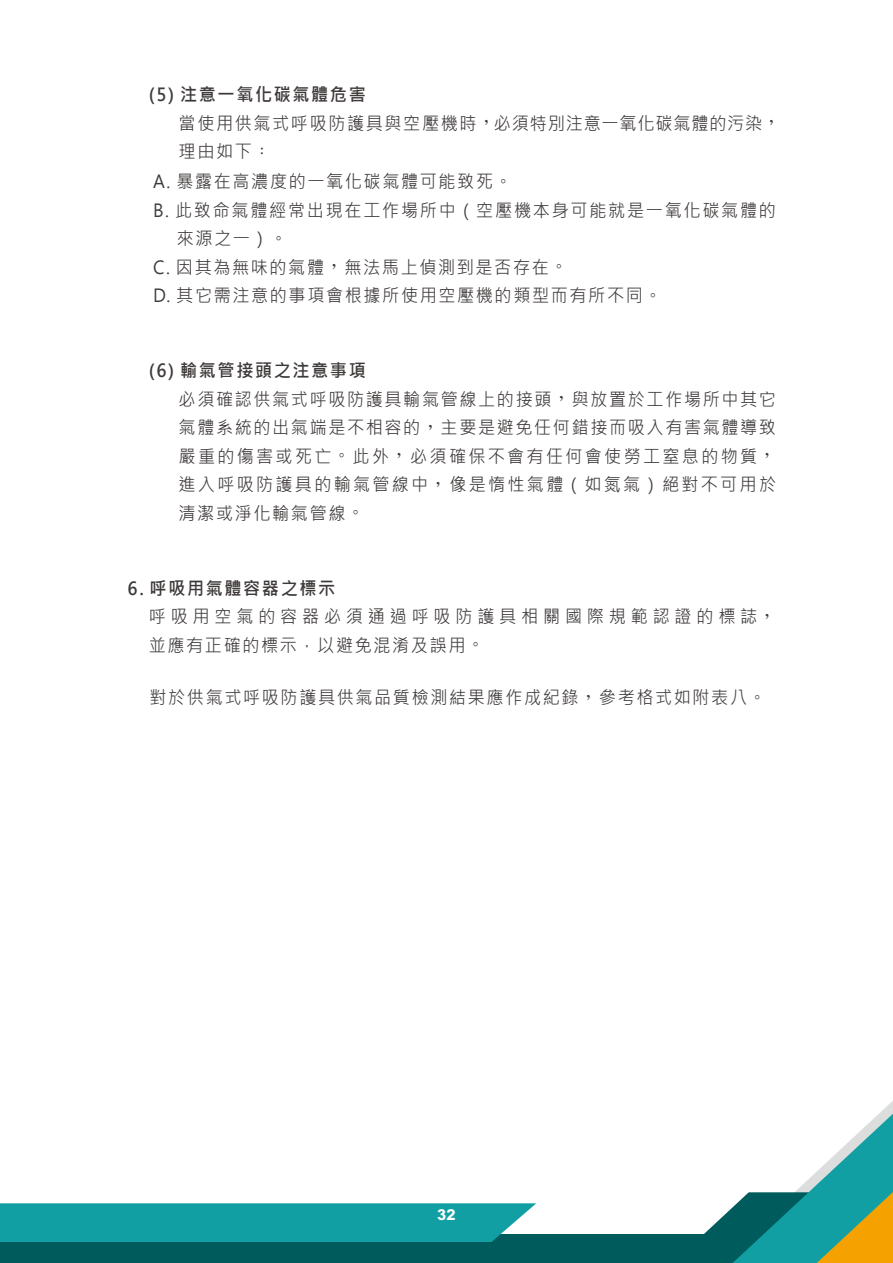
<style>
.page{position:relative;width:893px;height:1263px;background:#fff}
.page>*{position:absolute;margin:0;border:0;box-sizing:border-box;transform-origin:0 0}
.t1{font:18px/28.5px "Microsoft Jheng Hei";letter-spacing:.095em;color:#3e3a39;scale:.95 1}
.t2{font:18px/28.5px "Microsoft Jheng Hei";letter-spacing:.28em;color:#3e3a39;scale:.95 1}
.t3{font:700 18px "Microsoft Jheng Hei";letter-spacing:.095em;color:#3e3a39;scale:.95 1}
.t4{font:800 15px "M Hei HK";color:#fff}
.s1{font-family:"Adobe Ming Std";font-weight:300}
.s2{font-weight:700}
</style>
<div class="page">
<div style="left:0;top:1234px;width:869px;height:29px;background:#005b5c"></div>
<svg style="left:704px;top:1101px;width:189px;height:162px"></svg>
<div style="left:0;top:1203px;width:536px;height:39px;background:#129fa3"></div>
<p class="t3" style="left:149px;top:83px;width:230px">(5) 注意一氧化碳氣體危害</p>
<p class="t1" style="left:179px;top:109px;width:635px">當使用供氣式呼吸防護具與空壓機時<span class="s1">，</span>必須特別注意一氧化碳氣體的污染<span class="s1">，</span></p>
<p class="t1" style="left:179px;top:137px;width:98px">理由如下<span class="s1">：</span></p>
<p class="t1" style="left:153px;top:167px;width:379px">A. 暴露在高濃度的一氧化碳氣體可能致死<span class="s1">。</span></p>
<p class="t1" style="left:153px;top:196px;width:657px">B. 此致命氣體經常出現在工作場所中（空壓機本身可能就是一氧化碳氣體的</p>
<p class="t1" style="left:177px;top:224px;width:118px">來源之一）<span class="s1">。</span></p>
<p class="t1" style="left:153px;top:253px;width:438px">C. 因其為無味的氣體<span class="s1">，</span>無法馬上偵測到是否存在<span class="s1">。</span></p>
<p class="t1" style="left:153px;top:281px;width:537px">D. 其它需注意的事項會根據所使用空壓機的類型而有所不同<span class="s1">。</span></p>
<p class="t1" style="left:179px;top:356px;width:630px;text-indent:-30px"><span class="s2">(6) 輸氣管接頭之注意事項<br></span>必須確認供氣式呼吸防護具輸氣管線上的接頭<span class="s1">，</span>與放置於工作場所中其它氣體系統的出氣端是不相容的<span class="s1">，</span>主要是避免任何錯接而吸入有害氣體導致嚴重的傷害或死亡<span class="s1">。</span>此外<span class="s1">，</span>必須確保不會有任何會使勞工窒息的物質<span class="s1">，</span>進入呼吸防護具的輸氣管線中<span class="s1">，</span>像是惰性氣體（如氮氣）絕對不可用於清潔或淨化輸氣管線<span class="s1">。</span></p>
<p class="t2" style="left:149px;top:574px;width:662px;text-indent:-21px"><span class="s2">6. 呼吸用氣體容器之標示<br></span>呼吸用空氣的容器必須通過呼吸防護具相關國際規範認證的標誌<span class="s1">，</span>並應有正確的標示，以避免混淆及誤用<span class="s1">。</span></p>
<p class="t1" style="left:150px;top:683px;width:650px">對於供氣式呼吸防護具供氣品質檢測結果應作成紀錄<span class="s1">，</span>參考格式如附表八<span class="s1">。</span></p>
<p class="t4" style="left:437px;top:1204px;width:20px">32</p>
</div>
